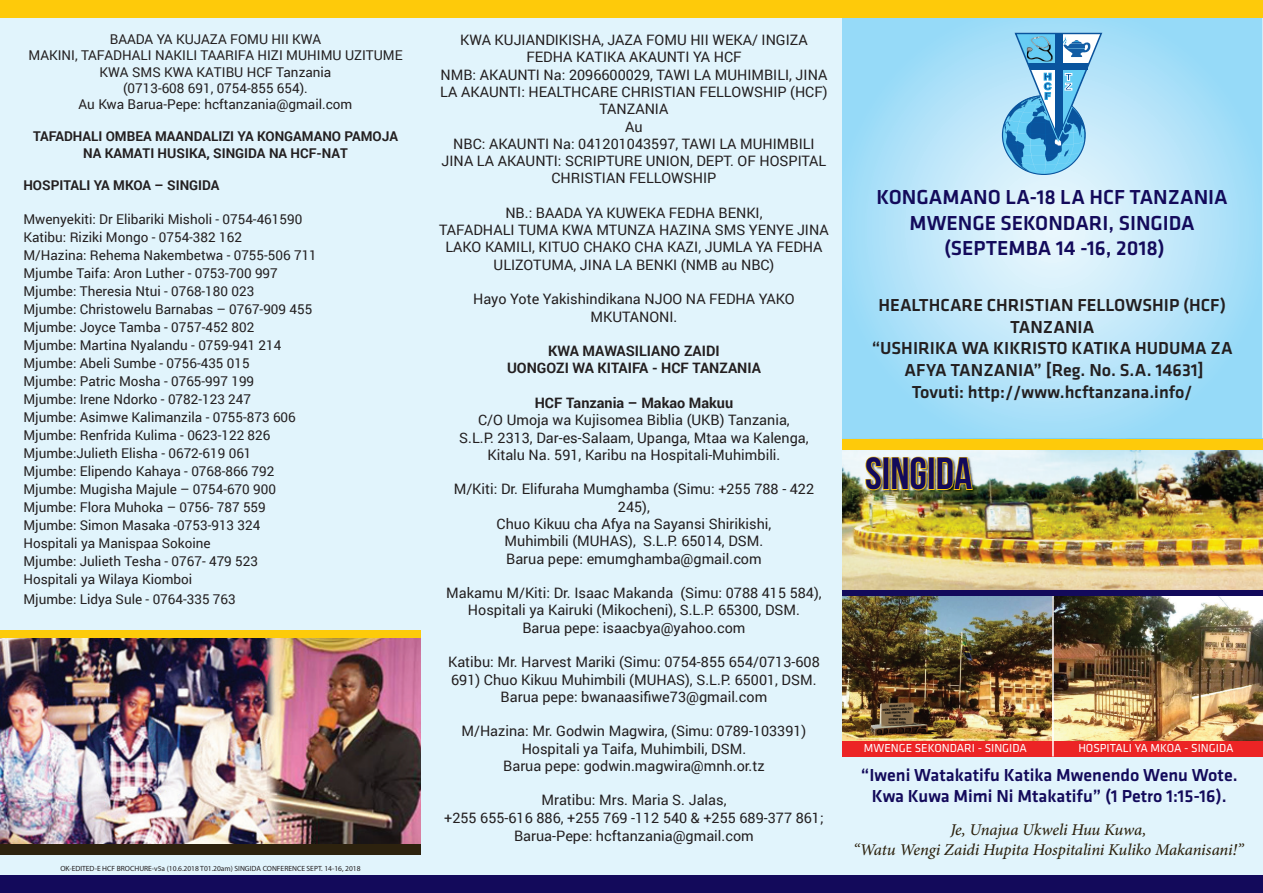
<style>
.page{position:relative;width:1263px;height:893px;background:#fff}
.page>*{position:absolute;margin:0;border:0;box-sizing:border-box;transform-origin:0 0}
.t1{font:45px "Bebas Neue";color:#130a5b}
.t2{font:500 21px/25.2px "Klavika";color:#130a5b;text-align:center}
.t3{font:500 18px/21.6px "Klavika";color:#231f20;text-align:center}
.t4{font:500 18px/21.6px "Klavika";color:#130a5b;text-align:center}
.t5{font:italic 500 16.5px/19.8px "Minion Pro";letter-spacing:-.01em;color:#2d220e;text-align:center}
.t6{font:14.4px/17.2px "Roboto";color:#231f20;text-align:center}
.t7{font:700 14.4px/17.2px "Roboto";color:#231f20;text-align:center}
.t8{font:13.5px/18px "Roboto";color:#231f20;text-align:center}
.t9{font:700 13.5px/16.2px "Roboto";color:#231f20;text-align:center}
.t10{font:12px "Klavika";color:#fff}
.t11{font:7.5px "Myriad Pro";color:#231f20}
</style>
<div class="page">
<div style="left:1px;top:0;width:1262px;height:893px;background:#e1f4fc"></div>
<img style="left:842px;top:596px;width:421px;height:145px">
<img style="left:842px;top:449px;width:421px;height:142px">
<div style="left:1px;top:876px;width:1262px;height:17px;background:#130a5b"></div>
<img style="left:866px;top:457px;width:110px;height:37px">
<svg style="left:864px;top:456px;width:18px;height:35px"></svg>
<div style="left:883px;top:457px;width:6px;height:33px;border:2px solid #feca0a"></div>
<svg style="left:891px;top:456px;width:36px;height:35px"></svg>
<div style="left:928px;top:457px;width:7px;height:33px;border:2px solid #feca0a"></div>
<svg style="left:936px;top:456px;width:37px;height:35px"></svg>
<div style="left:842px;top:741px;width:421px;height:15px;background:#ec2425"></div>
<img style="left:1px;top:637px;width:420px;height:207px">
<div style="left:1px;top:844px;width:420px;height:11px;background:#2d220e"></div>
<div style="left:1px;top:630px;width:420px;height:7px;background:#fdcb0a"></div>
<hr style="left:1052px;top:593px;width:2px;height:163px;background:#fff">
<div style="left:842px;top:591px;width:421px;height:5px;background:#130a5b"></div>
<svg style="left:842px;top:17px;width:420px;height:422px;background:#b1e2f8"></svg>
<div style="left:0;top:0;width:1263px;height:17px;background:#feca0a"></div>
<div style="left:842px;top:439px;width:421px;height:10px;background:#feca0a"></div>
<svg style="left:1002px;top:33px;width:100px;height:142px;background:#7bbade"></svg>
<p class="t8" style="left:28px;top:31px;width:376px;line-height:16.2px">BAADA YA KUJAZA FOMU HII KWA<br>MAKINI, TAFADHALI NAKILI TAARIFA HIZI MUHIMU UZITUME KWA SMS KWA KATIBU HCF Tanzania<br>(0713-608 691, 0754-855 654).<br>Au Kwa Barua-Pepe: hcftanzania@gmail.com</p>
<p class="t9" style="left:33px;top:128px;width:366px">TAFADHALI OMBEA MAANDALIZI YA KONGAMANO PAMOJA<br>NA KAMATI HUSIKA, SINGIDA NA HCF-NAT</p>
<p class="t9" style="left:23px;top:177px;width:198px">HOSPITALI YA MKOA – SINGIDA</p>
<p class="t8" style="left:23px;top:210px;width:295px;text-align:left">Mwenyekiti: Dr Elibariki Misholi - 0754-461590<br>Katibu: Riziki Mongo - 0754-382 162<br>M/Hazina: Rehema Nakembetwa - 0755-506 711<br>Mjumbe Taifa: Aron Luther - 0753-700 997<br>Mjumbe: Theresia Ntui - 0768-180 023<br>Mjumbe: Christowelu Barnabas – 0767-909 455<br>Mjumbe: Joyce Tamba - 0757-452 802<br>Mjumbe: Martina Nyalandu - 0759-941 214<br>Mjumbe: Abeli Sumbe - 0756-435 015<br>Mjumbe: Patric Mosha - 0765-997 199<br>Mjumbe: Irene Ndorko - 0782-123 247<br>Mjumbe: Asimwe Kalimanzila - 0755-873 606<br>Mjumbe: Renfrida Kulima - 0623-122 826<br>Mjumbe:Julieth Elisha - 0672-619 061<br>Mjumbe: Elipendo Kahaya - 0768-866 792<br>Mjumbe: Mugisha Majule – 0754-670 900<br>Mjumbe: Flora Muhoka – 0756- 787 559<br>Mjumbe: Simon Masaka -0753-913 324<br>Hospitali ya Manispaa Sokoine<br>Mjumbe: Julieth Tesha - 0767- 479 523<br>Hospitali ya Wilaya Kiomboi</p>
<p class="t8" style="left:23px;top:589px;width:214px">Mjumbe: Lidya Sule - 0764-335 763</p>
<p class="t11" style="left:60px;top:864px;width:302px">OK-EDITED-E HCF BROCHURE-v5a (10.6.2018 T01.20am) SINGIDA CONFERENCE SEPT. 14-16, 2018</p>
<p class="t6" style="left:440px;top:31px;width:389px">KWA KUJIANDIKISHA, JAZA FOMU HII WEKA/ INGIZA FEDHA KATIKA AKAUNTI YA HCF<br>NMB: AKAUNTI Na: 2096600029, TAWI LA MUHIMBILI, JINA LA AKAUNTI: HEALTHCARE CHRISTIAN FELLOWSHIP (HCF)<br>TANZANIA<br>Au<br>NBC: AKAUNTI Na: 041201043597, TAWI LA MUHIMBILI JINA LA AKAUNTI: SCRIPTURE UNION, DEPT. OF HOSPITAL CHRISTIAN FELLOWSHIP</p>
<p class="t6" style="left:439px;top:204px;width:391px">NB.: BAADA YA KUWEKA FEDHA BENKI,<br>TAFADHALI TUMA KWA MTUNZA HAZINA SMS YENYE JINA LAKO KAMILI, KITUO CHAKO CHA KAZI, JUMLA YA FEDHA ULIZOTUMA, JINA LA BENKI (NMB au NBC)</p>
<p class="t6" style="left:473px;top:290px;width:323px">Hayo Yote Yakishindikana NJOO NA FEDHA YAKO<br>MKUTANONI.</p>
<p class="t7" style="left:507px;top:342px;width:255px">KWA MAWASILIANO ZAIDI<br>UONGOZI WA KITAIFA - HCF TANZANIA</p>
<p class="t7" style="left:535px;top:394px;width:200px">HCF Tanzania – Makao Makuu</p>
<p class="t6" style="left:459px;top:411px;width:351px">C/O Umoja wa Kujisomea Biblia (UKB) Tanzania,<br>S.L.P. 2313, Dar-es-Salaam, Upanga, Mtaa wa Kalenga,<br>Kitalu Na. 591, Karibu na Hospitali-Muhimbili.</p>
<p class="t6" style="left:454px;top:480px;width:362px">M/Kiti: Dr. Elifuraha Mumghamba (Simu: +255 788 - 422<br>245),<br>Chuo Kikuu cha Afya na Sayansi Shirikishi,<br>Muhimbili (MUHAS), S.L.P. 65014, DSM.<br>Barua pepe: emumghamba@gmail.com</p>
<p class="t6" style="left:446px;top:584px;width:377px">Makamu M/Kiti: Dr. Isaac Makanda (Simu: 0788 415 584),<br>Hospitali ya Kairuki (Mikocheni), S.L.P. 65300, DSM.<br>Barua pepe: isaacbya@yahoo.com</p>
<p class="t6" style="left:448px;top:653px;width:373px">Katibu: Mr. Harvest Mariki (Simu: 0754-855 654/0713-608<br>691) Chuo Kikuu Muhimbili (MUHAS), S.L.P. 65001, DSM.<br>Barua pepe: bwanaasifiwe73@gmail.com</p>
<p class="t6" style="left:461px;top:722px;width:347px">M/Hazina: Mr. Godwin Magwira, (Simu: 0789-103391)<br>Hospitali ya Taifa, Muhimbili, DSM.<br>Barua pepe: godwin.magwira@mnh.or.tz</p>
<p class="t6" style="left:444px;top:791px;width:381px;line-height:17.7px">Mratibu: Mrs. Maria S. Jalas,<br>+255 655-616 886, +255 769 -112 540 &amp; +255 689-377 861;<br>Barua-Pepe: hcftanzania@gmail.com</p>
<h2 class="t2" style="left:877px;top:185px;width:353px">KONGAMANO LA-18 LA HCF TANZANIA<br>MWENGE SEKONDARI, SINGIDA (SEPTEMBA 14 -16, 2018)</h2>
<p class="t3" style="left:872px;top:295px;width:363px">HEALTHCARE CHRISTIAN FELLOWSHIP (HCF)<br>TANZANIA<br>“USHIRIKA WA KIKRISTO KATIKA HUDUMA ZA AFYA TANZANIA” [Reg. No. S.A. 14631]<br>Tovuti: http://www.hcftanzana.info/</p>
<h1 class="t1" style="left:865px;top:449px;width:109px">SINGIDA</h1>
<p class="t10" style="left:864px;top:742px;width:164px">MWENGE SEKONDARI - SINGIDA</p>
<p class="t10" style="left:1078px;top:742px;width:157px">HOSPITALI YA MKOA - SINGIDA</p>
<p class="t4" style="left:861px;top:764px;width:378px">“Iweni Watakatifu Katika Mwenendo Wenu Wote.<br>Kwa Kuwa Mimi Ni Mtakatifu” (1 Petro 1:15-16).</p>
<p class="t5" style="left:853px;top:819px;width:392px">Je, Unajua Ukweli Huu Kuwa,<br>“Watu Wengi Zaidi Hupita Hospitalini Kuliko Makanisani!”</p>
</div>
